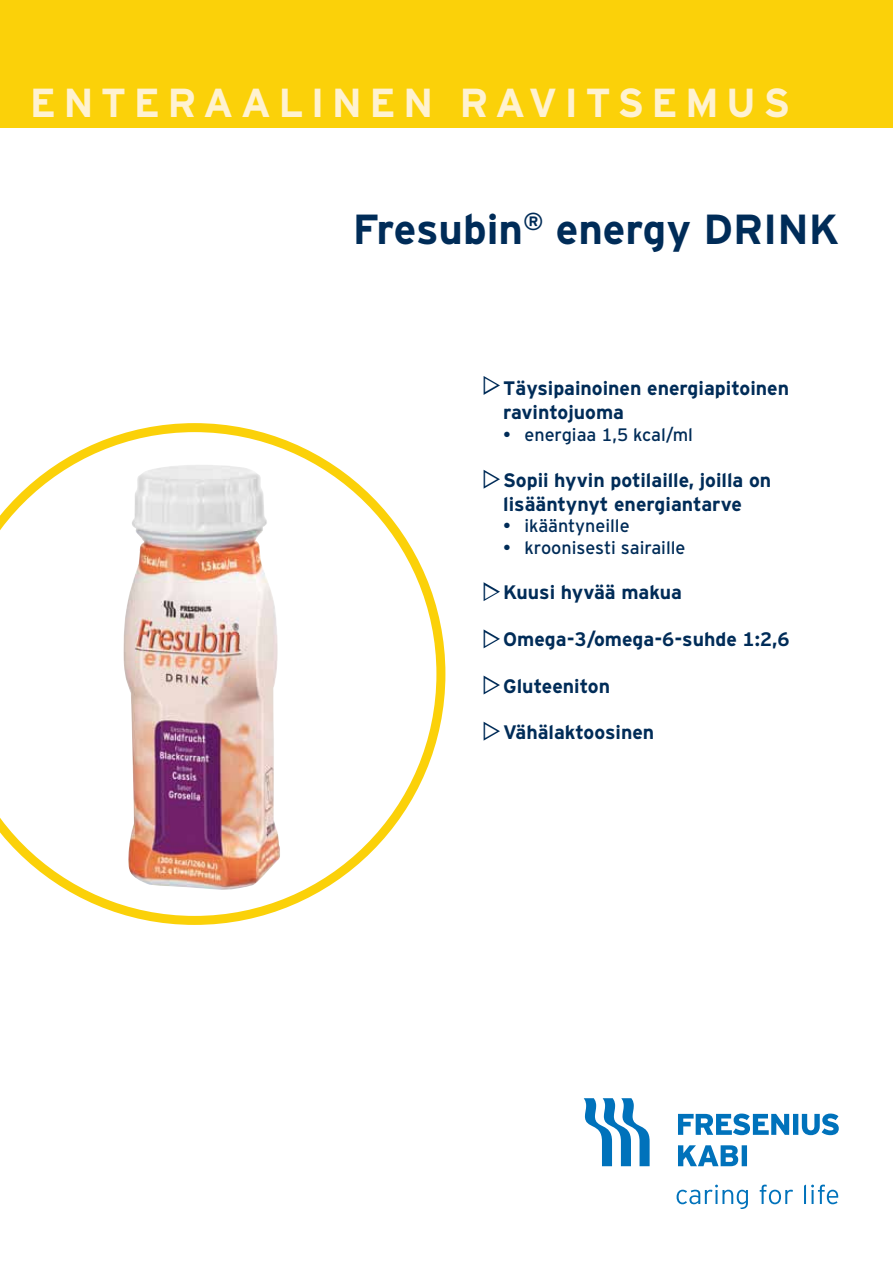
<style>
.page{position:relative;width:893px;height:1263px;background:#fff}
.page>*{position:absolute;margin:0;border:0;box-sizing:border-box;transform-origin:0 0}
.t1{font:700 42px "Interstate OT";color:#002c58}
.t2{font:700 40.5px "Interstate OT";letter-spacing:.18em;color:#fff2d1}
.t3{font:700 19.5px/23.4px "Interstate OT";color:#002c58}
.t4{font:18px "Interstate OT";color:#002c58}
</style>
<div class="page">
<div style="left:0;top:0;width:893px;height:128px;background:#fbd109"></div>
<svg style="left:0;top:423px;width:445px;height:502px"></svg>
<svg style="left:584px;top:1098px;width:66px;height:68px"></svg>
<svg style="left:678px;top:1145px;width:69px;height:21px"></svg>
<svg style="left:678px;top:1113px;width:161px;height:22px"></svg>
<svg style="left:677px;top:1184px;width:161px;height:25px"></svg>
<img style="left:123px;top:465px;width:158px;height:426px">
<svg style="left:483px;top:376px;width:17px;height:19px"></svg>
<svg style="left:483px;top:469px;width:17px;height:20px"></svg>
<svg style="left:483px;top:582px;width:17px;height:19px"></svg>
<svg style="left:483px;top:629px;width:17px;height:20px"></svg>
<svg style="left:483px;top:675px;width:17px;height:20px"></svg>
<svg style="left:483px;top:721px;width:17px;height:20px"></svg>
<h2 class="t2" style="left:30px;top:79px;width:762px">enteraalinen ravitsemus</h2>
<h1 class="t1" style="left:353px;top:204px;width:404px">Fresubin<sup>®</sup> energy DRIN</h1>
<h1 class="t1" style="left:809px;top:204px;width:32px">K</h1>
<p class="t3" style="left:503px;top:377px;width:287px">Täysipainoinen energiapitoinen ravintojuoma</p>
<p class="t4" style="left:503px;top:424px;width:191px">• energiaa 1,5 kcal/ml</p>
<p class="t3" style="left:503px;top:469px;width:270px">Sopii hyvin potilaille, joilla on lisääntynyt energiantarve</p>
<p class="t4" style="left:503px;top:515px;width:128px">• ikääntyneille</p>
<p class="t4" style="left:503px;top:537px;width:184px">• kroonisesti sairaille</p>
<p class="t3" style="left:503px;top:580px;width:180px">Kuusi hyvää makua</p>
<p class="t3" style="left:503px;top:627px;width:288px">Omega-3/omega-6-suhde 1:2,6</p>
<p class="t3" style="left:503px;top:674px;width:108px">Gluteeniton</p>
<p class="t3" style="left:503px;top:721px;width:153px">Vähälaktoosinen</p>
</div>
